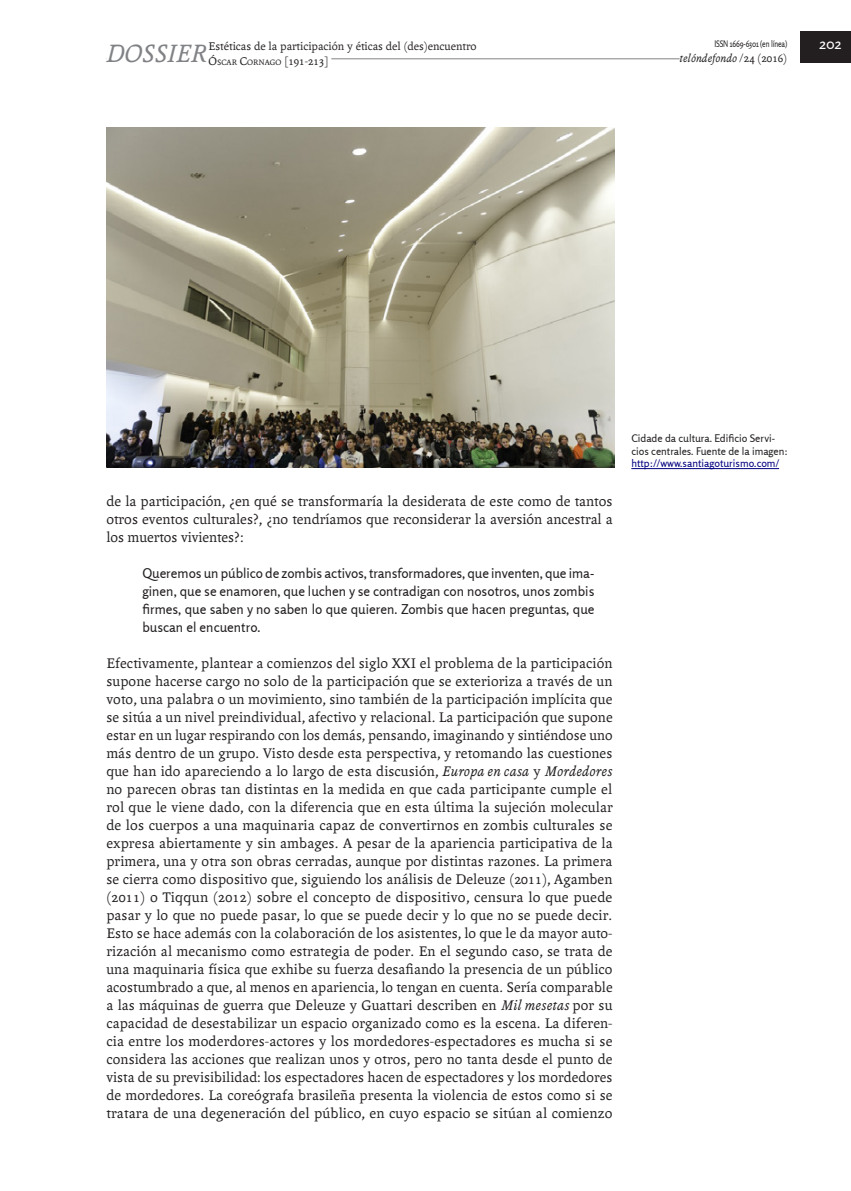
<style>
.page{position:relative;width:851px;height:1191px;background:#fff}
.page>*{position:absolute;margin:0;border:0;box-sizing:border-box;transform-origin:0 0}
.t1{font:italic 27px "Andralis ND Os F";color:#808285}
.Art____Texto_princip{font:15px/18px "Andralis ND Os F";letter-spacing:.01em;color:#231f20;text-align:justify}
.t2{font:15px "Rosario";color:#fff}
.Art____Cita{font:13.5px/18px "Rosario";color:#231f20;text-align:justify}
.t3{font:12px "Andralis ND Os F";color:#231f20}
.t4{font:italic 12px "Andralis ND Os F";color:#231f20}
.Nota_al_pie_o_Img{font:10.5px/12.6px "Rosario";color:#231f20}
.t5{font:9px "Rosario";letter-spacing:-.02em;color:#231f20;scale:.8 1}
.t6{font:8.4px "Andralis ND Os F";color:#231f20}
.s1{font-size:12px}
.s2{font-style:normal}
.s3{font-style:italic}
.s4{color:#000080}
</style>
<div class="page">
<hr style="left:106px;top:58px;width:598px;height:1px;background:#808285">
<div style="left:679px;top:51px;width:108px;height:15px;background:#fff"></div>
<div style="left:800px;top:32px;width:50px;height:31px;background:#231f20"></div>
<div style="left:106px;top:42px;width:105px;height:24px;background:#fff"></div>
<div style="left:208px;top:54px;width:123px;height:15px;background:#fff"></div>
<img style="left:106px;top:128px;width:508px;height:339px">
<hr style="left:631px;top:468px;width:148px;height:1px;background:#000080">
<h1 class="t1" style="left:106px;top:39px;width:102px">DOSSIER</h1>
<p class="t3" style="left:208px;top:40px;width:269px">Estéticas de la participación y éticas del (des)encuentro</p>
<p class="t6" style="left:208px;top:57px;width:121px"><span class="s1">Ó</span>SCAR <span class="s1">C</span>ORNAGO <span class="s1">[191-213]</span></p>
<p class="t5" style="left:714px;top:39px;width:93px">ISSN 1669-6301 (en línea)</p>
<p class="t4" style="left:679px;top:52px;width:109px">telóndefondo <span class="s2">/24 (2016)</span></p>
<p class="t2" style="left:819px;top:35px;width:24px">202</p>
<p class="Art____Texto_princip" style="left:106px;top:492px;width:508px">de la participación, ¿en qué se transformaría la desiderata de este como de tantos otros eventos culturales?, ¿no tendríamos que reconsiderar la aversión ancestral a los muertos vivientes?:</p>
<p class="Art____Cita" style="left:142px;top:564px;width:453px">Queremos un público de zombis activos, transformadores, que inventen, que ima&shy;ginen, que se enamoren, que luchen y se contradigan con nosotros, unos zombis firmes, que saben y no saben lo que quieren. Zombis que hacen preguntas, que buscan el encuentro.</p>
<p class="Art____Texto_princip" style="left:106px;top:654px;width:508px">Efectivamente, plantear a comienzos del siglo XXI el problema de la participación supone hacerse cargo no solo de la participación que se exterioriza a través de un voto, una palabra o un movimiento, sino también de la participación implícita que se sitúa a un nivel preindividual, afectivo y relacional. La participación que supone estar en un lugar respirando con los demás, pensando, imaginando y sintiéndose uno más dentro de un grupo. Visto desde esta perspectiva, y retomando las cuestiones que han ido apareciendo a lo largo de esta discusión, <span class="s3">Europa en casa</span> y <span class="s3">Mordedores </span>no parecen obras tan distintas en la medida en que cada participante cumple el rol que le viene dado, con la diferencia que en esta última la sujeción molecular de los cuerpos a una maquinaria capaz de convertirnos en zombis culturales se expresa abiertamente y sin ambages. A pesar de la apariencia participativa de la primera, una y otra son obras cerradas, aunque por distintas razones. La primera se cierra como dispositivo que, siguiendo los análisis de Deleuze (2011), Agamben (2011) o Tiqqun (2012) sobre el concepto de dispositivo, censura lo que puede pasar y lo que no puede pasar, lo que se puede decir y lo que no se puede decir.<br>Esto se hace además con la colaboración de los asistentes, lo que le da mayor auto&shy;rización al mecanismo como estrategia de poder. En el segundo caso, se trata de una maquinaria física que exhibe su fuerza desafiando la presencia de un público acostumbrado a que, al menos en apariencia, lo tengan en cuenta. Sería comparable a las máquinas de guerra que Deleuze y Guattari describen en <span class="s3">Mil mesetas</span> por su capacidad de desestabilizar un espacio organizado como es la escena. La diferen&shy;cia entre los moderdores-actores y los mordedores-espectadores es mucha si se considera las acciones que realizan unos y otros, pero no tanta desde el punto de vista de su previsibilidad: los espectadores hacen de espectadores y los mordedores de mordedores. La coreógrafa brasileña presenta la violencia de estos como si se tratara de una degeneración del público, en cuyo espacio se sitúan al comienzo</p>
<p class="Nota_al_pie_o_Img" style="left:631px;top:432px;width:158px">Cidade da cultura. Edificio Servi&shy;cios centrales. Fuente de la imagen: <span class="s4">http://www.santiagoturismo.com/</span></p>
</div>
